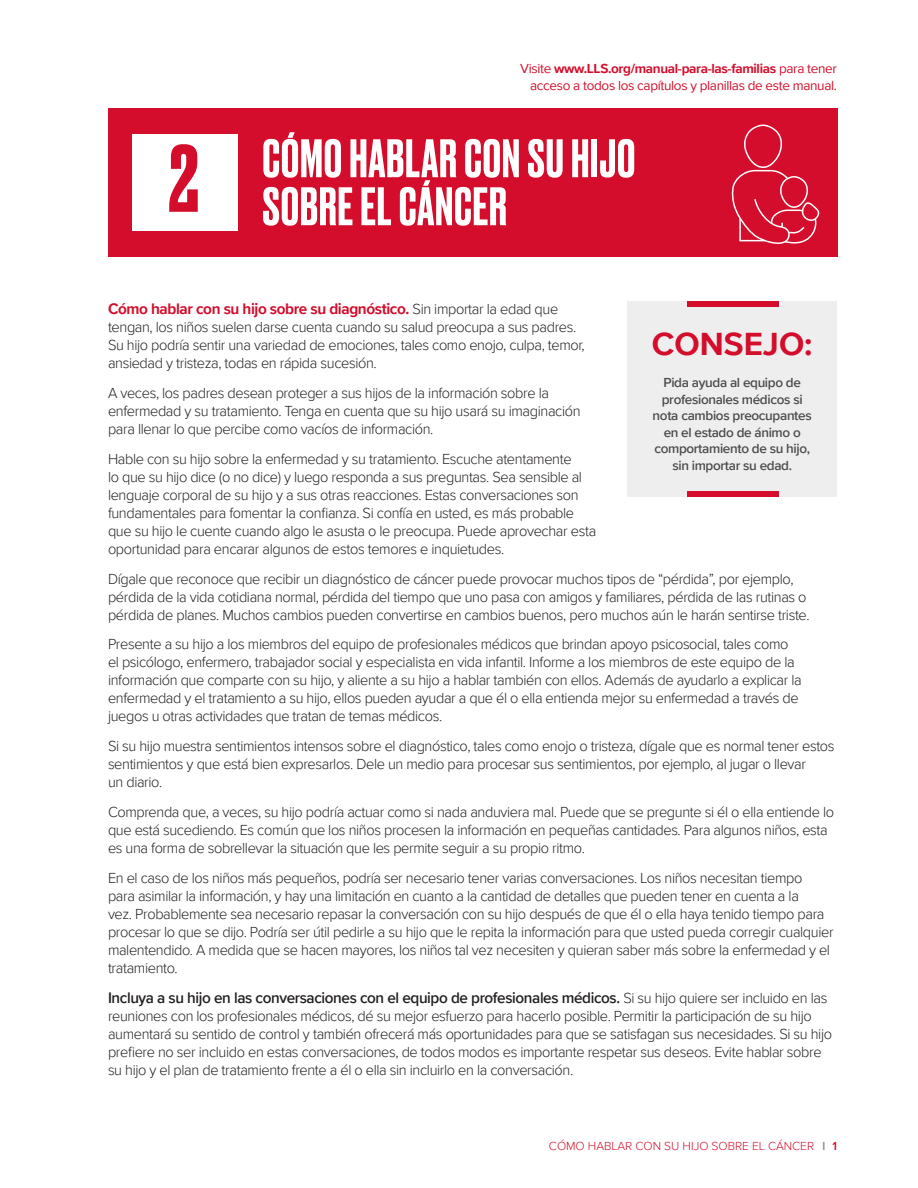
<style>
.page{position:relative;width:918px;height:1188px;background:#fff}
.page>*{position:absolute;margin:0;border:0;box-sizing:border-box;transform-origin:0 0}
.t1{font:500 90px "Druk";color:#d30d2b}
.CH_HEAD{font:500 51px "Druk";letter-spacing:.02em;color:#fff}
.t2{font:700 33px "Proxima Nova";color:#d30d2b}
.Body_text{font:600 15.75px "Proxima Nova";letter-spacing:-.025em;color:#231f20}
.Body_text-2{font:700 15.75px "Proxima Nova";letter-spacing:-.025em;color:#d30d2b}
.Body_text-3{font:300 15px/18px "Proxima Nova";letter-spacing:-.025em;color:#231f20}
.Tip{font:600 13.5px/16.5px "Proxima Nova";letter-spacing:-.025em;color:#4b4c4d;text-align:center}
.Tip-2{font:13.5px/16.5px "Proxima Nova";letter-spacing:-.025em;color:#d30d2b;text-align:right}
.t3{font:300 12px "Proxima Nova";color:#d30d2b}
.s1{font-weight:700}
.s2{font-weight:300;font-size:15px;color:#231f20}
.s3{font-weight:300;font-size:15px}
.s4{font-weight:600;color:#808285}
.s5{font-weight:600}
</style>
<div class="page">
<div style="left:627px;top:302px;width:210px;height:195px;background:#eeeeef"></div>
<div style="left:688px;top:492px;width:91px;height:5px;background:#d30d2b"></div>
<div style="left:687px;top:302px;width:92px;height:5px;background:#d30d2b"></div>
<div style="left:108px;top:108px;width:729px;height:148px;background:#d30d2b"></div>
<div style="left:132px;top:134px;width:106px;height:96px;background:#fff"></div>
<svg style="left:731px;top:124px;width:89px;height:120px"></svg>
<p class="t1" style="left:169px;top:117px;width:32px">2</p>
<p class="Tip-2" style="left:520px;top:60px;width:318px">Visite <span class="s1">www.LLS.org/manual-para-las-familias</span> para tener acceso a todos los capítulos y planillas de este manual.</p>
<p class="CH_HEAD" style="left:262px;top:123px;width:374px">CÓMO HABLAR CON SU HIJO</p>
<p class="CH_HEAD" style="left:262px;top:171px;width:246px">SOBRE EL CÁNCER</p>
<p class="Body_text-2" style="left:108px;top:297px;width:452px">Cómo hablar con su hijo sobre su diagnóstico. <span class="s2">Sin importar la edad que</span></p>
<p class="Body_text-3" style="left:108px;top:317px;width:478px">tengan, los niños suelen darse cuenta cuando su salud preocupa a sus padres.<br>Su hijo podría sentir una variedad de emociones, tales como enojo, culpa, temor, ansiedad y tristeza, todas en rápida sucesión.</p>
<p class="Body_text-3" style="left:108px;top:383px;width:474px">A veces, los padres desean proteger a sus hijos de la información sobre la enfermedad y su tratamiento. Tenga en cuenta que su hijo usará su imaginación para llenar lo que percibe como vacíos de información.</p>
<p class="Body_text-3" style="left:108px;top:449px;width:490px">Hable con su hijo sobre la enfermedad y su tratamiento. Escuche atentamente<br>lo que su hijo dice (o no dice) y luego responda a sus preguntas. Sea sensible al lenguaje corporal de su hijo y a sus otras reacciones. Estas conversaciones son fundamentales para fomentar la confianza. Si confía en usted, es más probable que su hijo le cuente cuando algo le asusta o le preocupa. Puede aprovechar esta oportunidad para encarar algunos de estos temores e inquietudes.</p>
<p class="Body_text-3" style="left:108px;top:569px;width:703px">Dígale que reconoce que recibir un diagnóstico de cáncer puede provocar muchos tipos de “pérdida”, por ejemplo, pérdida de la vida cotidiana normal, pérdida del tiempo que uno pasa con amigos y familiares, pérdida de las rutinas o pérdida de planes. Muchos cambios pueden convertirse en cambios buenos, pero muchos aún le harán sentirse triste.</p>
<p class="Body_text-3" style="left:108px;top:635px;width:695px">Presente a su hijo a los miembros del equipo de profesionales médicos que brindan apoyo psicosocial, tales como el psicólogo, enfermero, trabajador social y especialista en vida infantil. Informe a los miembros de este equipo de la información que comparte con su hijo, y aliente a su hijo a hablar también con ellos. Además de ayudarlo a explicar la enfermedad y el tratamiento a su hijo, ellos pueden ayudar a que él o ella entienda mejor su enfermedad a través de juegos u otras actividades que tratan de temas médicos.</p>
<p class="Body_text-3" style="left:108px;top:737px;width:728px">Si su hijo muestra sentimientos intensos sobre el diagnóstico, tales como enojo o tristeza, dígale que es normal tener estos sentimientos y que está bien expresarlos. Dele un medio para procesar sus sentimientos, por ejemplo, al jugar o llevar<br>un diario.</p>
<p class="Body_text-3" style="left:108px;top:802px;width:728px">Comprenda que, a veces, su hijo podría actuar como si nada anduviera mal. Puede que se pregunte si él o ella entiende lo que está sucediendo. Es común que los niños procesen la información en pequeñas cantidades. Para algunos niños, esta es una forma de sobrellevar la situación que les permite seguir a su propio ritmo.</p>
<p class="Body_text-3" style="left:108px;top:868px;width:727px">En el caso de los niños más pequeños, podría ser necesario tener varias conversaciones. Los niños necesitan tiempo<br>para asimilar la información, y hay una limitación en cuanto a la cantidad de detalles que pueden tener en cuenta a la<br>vez. Probablemente sea necesario repasar la conversación con su hijo después de que él o ella haya tenido tiempo para procesar lo que se dijo. Podría ser útil pedirle a su hijo que le repita la información para que usted pueda corregir cualquier malentendido. A medida que se hacen mayores, los niños tal vez necesiten y quieran saber más sobre la enfermedad y el tratamiento.</p>
<p class="Body_text" style="left:108px;top:986px;width:721px">Incluya a su hijo en las conversaciones con el equipo de profesionales médicos. <span class="s3">Si su hijo quiere ser incluido en las</span></p>
<p class="Body_text-3" style="left:108px;top:1006px;width:726px">reuniones con los profesionales médicos, dé su mejor esfuerzo para hacerlo posible. Permitir la participación de su hijo aumentará su sentido de control y también ofrecerá más oportunidades para que se satisfagan sus necesidades. Si su hijo prefiere no ser incluido en estas conversaciones, de todos modos es importante respetar sus deseos. Evite hablar sobre su hijo y el plan de tratamiento frente a él o ella sin incluirlo en la conversación.</p>
<p class="t2" style="left:652px;top:319px;width:162px">CONSEJO:</p>
<p class="Tip" style="left:653px;top:374px;width:161px">Pida ayuda al equipo de profesionales médicos si nota cambios preocupantes en el estado de ánimo o comportamiento de su hijo, sin importar su edad.</p>
<p class="t3" style="left:549px;top:1137px;width:290px">CÓMO HABLAR CON SU HIJO SOBRE EL CÁNCER <span class="s4">l</span> <span class="s5">1</span></p>
</div>
